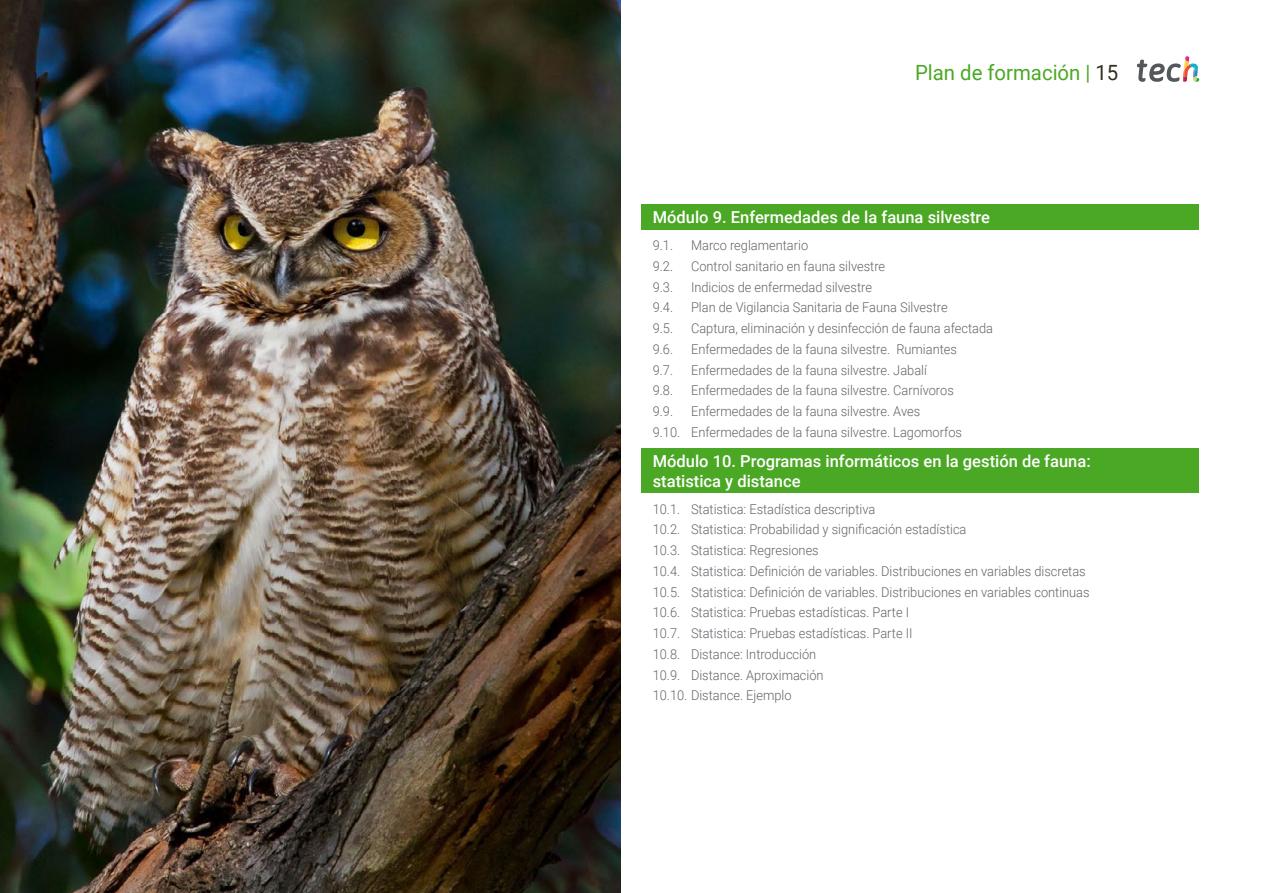
<style>
.page{position:relative;width:1263px;height:893px;background:#fff}
.page>*{position:absolute;margin:0;border:0;box-sizing:border-box;transform-origin:0 0}
.t1{font:21px "Roboto";color:#4ba824}
.t2{font:500 16.5px/19.5px "Roboto";color:#fff}
.t3{font:300 13.5px/20.7px "Roboto";color:#61646a;text-align:center;scale:.95 1}
.s1{color:#312e20}
</style>
<div class="page">
<div style="left:642px;top:204px;width:557px;height:25px;background:#4ba824"></div>
<div style="left:642px;top:448px;width:557px;height:45px;background:#4ba824"></div>
<svg style="left:1137px;top:56px;width:62px;height:26px"></svg>
<img style="left:0;top:0;width:621px;height:893px">
<h1 class="t1" style="left:915px;top:57px;width:205px">Plan de formación | <span class="s1">15</span></h1>
<p class="t2" style="left:653px;top:207px;width:339px">Módulo 9. Enfermedades de la fauna silvestre</p>
<p class="t3" style="left:653px;top:235px;width:23px">9.1.</p>
<p class="t3" style="left:691px;top:235px;width:125px">Marco reglamentario</p>
<p class="t3" style="left:653px;top:255px;width:23px">9.2.</p>
<p class="t3" style="left:691px;top:255px;width:206px">Control sanitario en fauna silvestre</p>
<p class="t3" style="left:653px;top:276px;width:23px">9.3.</p>
<p class="t3" style="left:691px;top:276px;width:192px">Indicios de enfermedad silvestre</p>
<p class="t3" style="left:653px;top:297px;width:23px">9.4.</p>
<p class="t3" style="left:691px;top:297px;width:272px">Plan de Vigilancia Sanitaria de Fauna Silvestre</p>
<p class="t3" style="left:653px;top:318px;width:23px">9.5.</p>
<p class="t3" style="left:691px;top:318px;width:320px">Captura, eliminación y desinfección de fauna afectada</p>
<p class="t3" style="left:653px;top:338px;width:23px">9.6.</p>
<p class="t3" style="left:691px;top:338px;width:281px">Enfermedades de la fauna silvestre. Rumiantes</p>
<p class="t3" style="left:653px;top:359px;width:23px">9.7.</p>
<p class="t3" style="left:691px;top:359px;width:250px">Enfermedades de la fauna silvestre. Jabalí</p>
<p class="t3" style="left:653px;top:380px;width:23px">9.8.</p>
<p class="t3" style="left:691px;top:380px;width:278px">Enfermedades de la fauna silvestre. Carnívoros</p>
<p class="t3" style="left:653px;top:401px;width:23px">9.9.</p>
<p class="t3" style="left:653px;top:401px;width:327px">Enfermedades de la fauna silvestre. Aves<br>9.10. Enfermedades de la fauna silvestre. Lagomorfos</p>
<p class="t2" style="left:653px;top:451px;width:439px">Módulo 10. Programas informáticos en la gestión de fauna: statistica y distance</p>
<p class="t3" style="left:653px;top:498px;width:461px;text-align:left">10.1. Statistica: Estadística descriptiva<br>10.2. Statistica: Probabilidad y significación estadística<br>10.3. Statistica: Regresiones<br>10.4. Statistica: Definición de variables. Distribuciones en variables discretas 10.5. Statistica: Definición de variables. Distribuciones en variables continuas 10.6. Statistica: Pruebas estadísticas. Parte I<br>10.7. Statistica: Pruebas estadísticas. Parte II<br>10.8. Distance: Introducción<br>10.9. Distance. Aproximación<br>10.10. Distance. Ejemplo</p>
</div>
